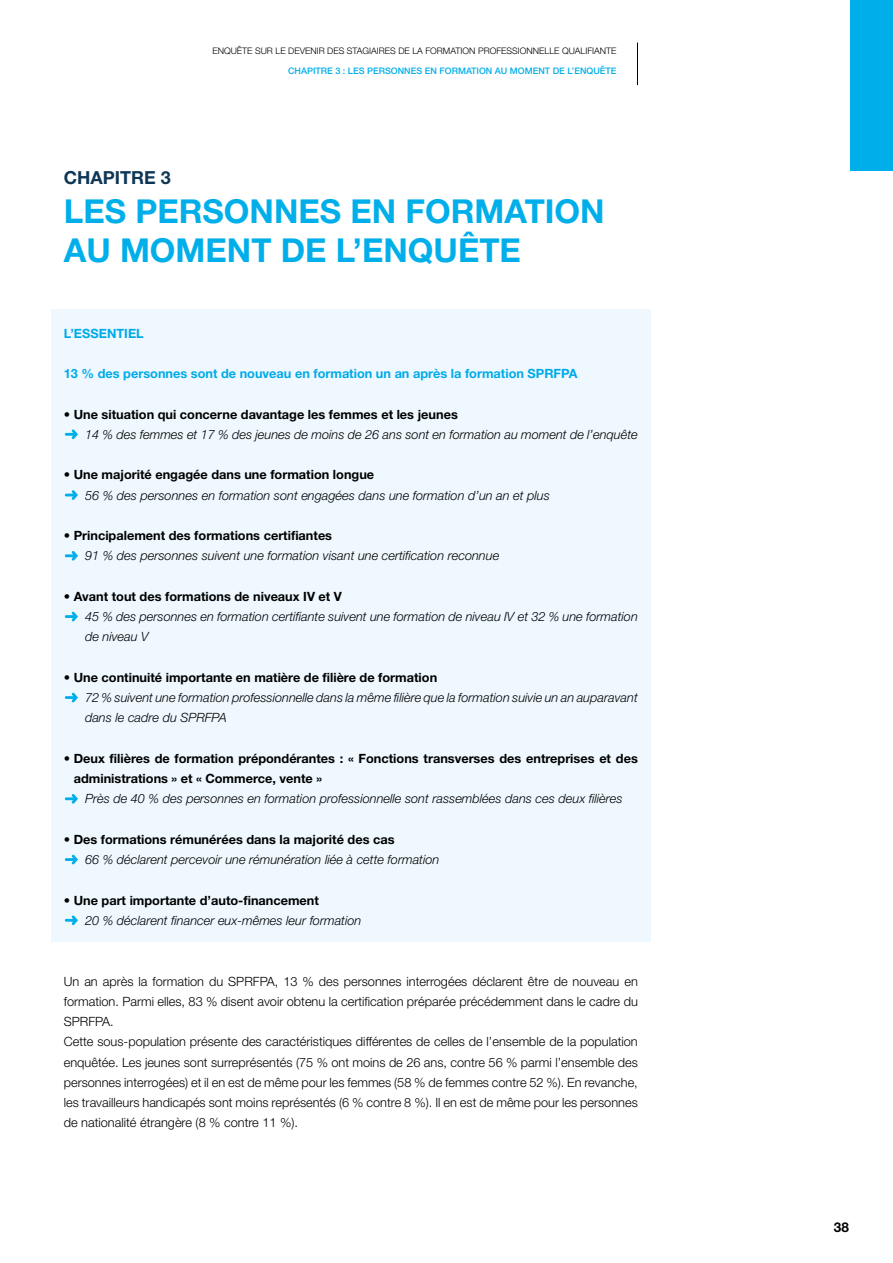
<style>
.page{position:relative;width:893px;height:1263px;background:#fff}
.page>*{position:absolute;margin:0;border:0;box-sizing:border-box;transform-origin:0 0}
.t1{font:700 33px/39px "Helvetica Neue";color:#00afea}
.t2{font:700 18px "Helvetica Neue";color:#0e3755}
.t3{font:700 13.5px "Helvetica Neue";color:#000}
.t4{font:italic 300 12.75px/20.2px "Helvetica Neue";color:#000}
.t5{font:300 12.75px/20.2px "Helvetica Neue";color:#000}
.t6{font:700 12.75px/20.2px "Helvetica Neue";color:#000}
.t7{font:700 12.75px "Helvetica Neue";color:#00afea}
.t8{font:300 9px "Helvetica Neue";color:#000}
.t9{font:500 9px "Helvetica Neue";color:#00afea}
</style>
<div class="page">
<hr style="left:637px;top:43px;width:1px;height:42px;background:#000">
<div style="left:850px;top:0;width:43px;height:170px;background:#00afea"></div>
<div style="left:51px;top:309px;width:600px;height:633px;background:#eef8fe"></div>
<svg style="left:65px;top:429px;width:13px;height:10px"></svg>
<svg style="left:65px;top:490px;width:13px;height:10px"></svg>
<svg style="left:65px;top:551px;width:13px;height:10px"></svg>
<svg style="left:65px;top:612px;width:13px;height:9px"></svg>
<svg style="left:65px;top:693px;width:13px;height:9px"></svg>
<svg style="left:65px;top:794px;width:13px;height:10px"></svg>
<svg style="left:65px;top:855px;width:13px;height:9px"></svg>
<svg style="left:65px;top:915px;width:13px;height:10px"></svg>
<p class="t8" style="left:212px;top:45px;width:406px">ENQUÊTE SUR LE DEVENIR DES STAGIAIRES DE LA FORMATION PROFESSIONNELLE QUALIFIANTE</p>
<p class="t9" style="left:288px;top:66px;width:20px">CHAPITRE</p>
<p class="t9" style="left:335px;top:66px;width:283px">3 : LES PERSONNES EN FORMATION AU MOMENT DE L’ENQUÊTE</p>
<h2 class="t2" style="left:64px;top:167px;width:39px">chapitre</h2>
<h2 class="t2" style="left:161px;top:167px;width:12px">3</h2>
<h1 class="t1" style="left:64px;top:191px;width:542px">LES PERSONNES EN FORMATION<br>AU MOMENT DE L’ENQUÊTE</h1>
<p class="t7" style="left:64px;top:325px;width:82px">L’ESSENTIEL</p>
<p class="t7" style="left:64px;top:366px;width:515px">13 % des personnes sont de nouveau en formation un an après la formation SPRFPA</p>
<p class="t6" style="left:64px;top:404px;width:396px">• Une situation qui concerne davantage les femmes et les jeunes</p>
<p class="t4" style="left:85px;top:424px;width:554px">14 % des femmes et 17 % des jeunes de moins de 26 ans sont en formation au moment de l’enquête</p>
<p class="t6" style="left:64px;top:464px;width:312px">• Une majorité engagée dans une formation longue</p>
<p class="t4" style="left:85px;top:485px;width:466px">56 % des personnes en formation sont engagées dans une formation d’un an et plus</p>
<p class="t6" style="left:64px;top:525px;width:270px">• Principalement des formations certifiantes</p>
<p class="t4" style="left:85px;top:545px;width:416px">91 % des personnes suivent une formation visant une certification reconnue</p>
<p class="t6" style="left:64px;top:586px;width:280px">• Avant tout des formations de niveaux IV et V</p>
<p class="t4" style="left:85px;top:606px;width:554px">45 % des personnes en formation certifiante suivent une formation de niveau IV et 32 % une formation de niveau V</p>
<p class="t6" style="left:64px;top:667px;width:375px">• Une continuité importante en matière de filière de formation</p>
<p class="t4" style="left:85px;top:687px;width:554px">72 % suivent une formation professionnelle dans la même filière que la formation suivie un an auparavant dans le cadre du SPRFPA</p>
<p class="t6" style="left:74px;top:748px;width:566px;text-indent:-10px">• Deux filières de formation prépondérantes : « Fonctions transverses des entreprises et des administrations » et « Commerce, vente »</p>
<p class="t4" style="left:85px;top:788px;width:539px">Près de 40 % des personnes en formation professionnelle sont rassemblées dans ces deux filières</p>
<p class="t6" style="left:64px;top:829px;width:332px">• Des formations rémunérées dans la majorité des cas</p>
<p class="t4" style="left:85px;top:849px;width:356px">66 % déclarent percevoir une rémunération liée à cette formation</p>
<p class="t6" style="left:64px;top:889px;width:257px">• Une part importante d’auto-financement</p>
<p class="t4" style="left:85px;top:910px;width:278px">20 % déclarent financer eux-mêmes leur formation</p>
<p class="t5" style="left:64px;top:970px;width:576px">Un an après la formation du SPRFPA, 13 % des personnes interrogées déclarent être de nouveau en formation. Parmi elles, 83 % disent avoir obtenu la certification préparée précédemment dans le cadre du SPRFPA.<br>Cette sous-population présente des caractéristiques différentes de celles de l’ensemble de la population enquêtée. Les jeunes sont surreprésentés (75 % ont moins de 26 ans, contre 56 % parmi l’ensemble des personnes interrogées) et il en est de même pour les femmes (58 % de femmes contre 52 %). En revanche, les travailleurs handicapés sont moins représentés (6 % contre 8 %). Il en est de même pour les personnes de nationalité étrangère (8 % contre 11 %).</p>
<p class="t3" style="left:834px;top:1218px;width:17px">38</p>
</div>
